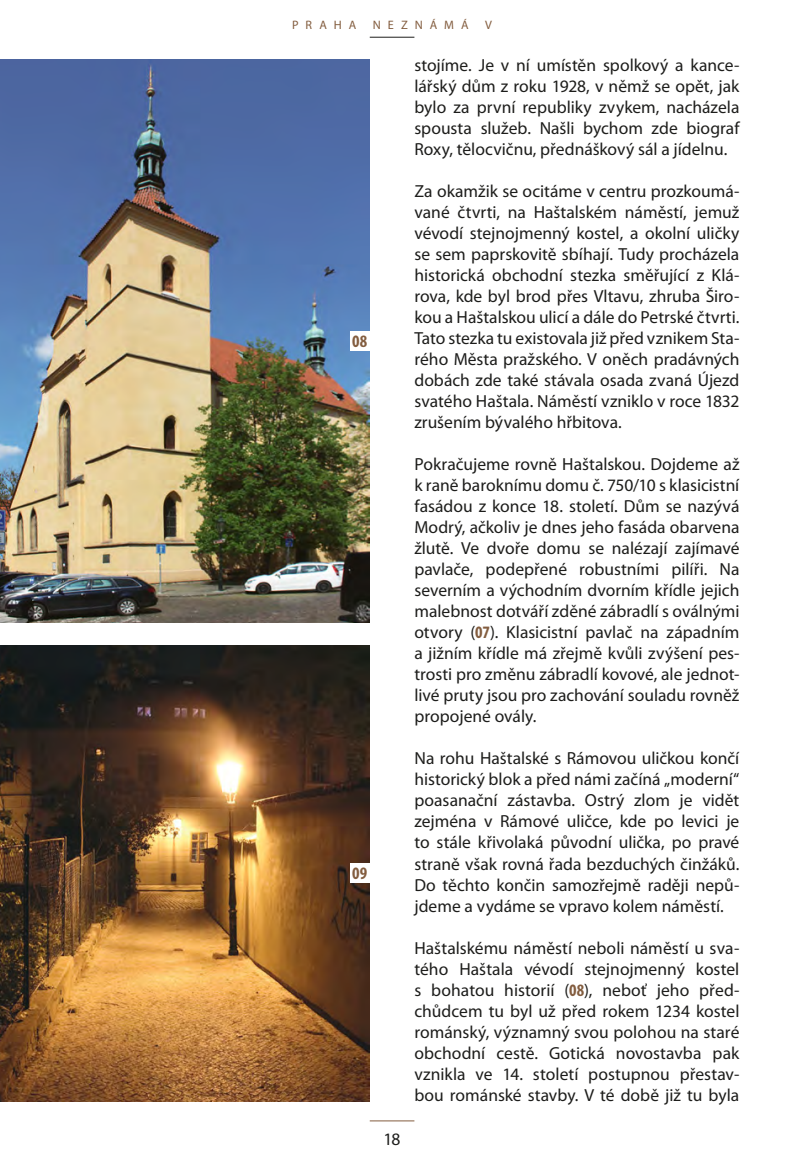
<style>
.page{position:relative;width:809px;height:1166px;background:#fff}
.page>*{position:absolute;margin:0;border:0;box-sizing:border-box;transform-origin:0 0}
.text_kapitoly{font:17.5px/21px "Myriad Pro";color:#1d1d1b;text-align:justify}
.t1{font:700 condensed 17.5px "Myriad Pro";color:#835d3f}
.stránkování{font:17.5px "Myriad Pro";color:#1d1d1b}
.záhlaví{font:12.25px "Myriad Pro";letter-spacing:.57em;color:#835d3f}
.s1{font-weight:700;font-stretch:condensed;color:#835d3f}
</style>
<div class="page">
<img style="left:0;top:60px;width:370px;height:563px">
<img style="left:0;top:645px;width:370px;height:456px">
<div style="left:350px;top:863px;width:20px;height:20px;background:#fff"></div>
<div style="left:350px;top:331px;width:20px;height:20px;background:#fff"></div>
<hr style="left:370px;top:37px;width:44px;height:1px;background:#1d1d1b">
<hr style="left:370px;top:1120px;width:44px;height:1px;background:#835d3f">
<p class="záhlaví" style="left:292px;top:17px;width:66px">PRAHA</p>
<p class="záhlaví" style="left:373px;top:17px;width:97px">NEZNÁMÁ</p>
<p class="záhlaví" style="left:485px;top:17px;width:8px">V</p>
<p class="t1" style="left:352px;top:330px;width:17px">08</p>
<p class="t1" style="left:352px;top:862px;width:17px">09</p>
<p class="stránkování" style="left:383px;top:1128px;width:19px">18</p>
<p class="text_kapitoly" style="left:414px;top:55px;width:326px">stojíme. Je v ní umístěn spolkový a kance&shy;lářský dům z roku 1928, v němž se opět, jak bylo za první republiky zvykem, nacházela spousta služeb. Našli bychom zde biograf Roxy, tělocvičnu, přednáškový sál a jídelnu.</p>
<p class="text_kapitoly" style="left:414px;top:181px;width:326px">Za okamžik se ocitáme v centru prozkoumá&shy;vané čtvrti, na Haštalském náměstí, jemuž vévodí stejnojmenný kostel, a okolní uličky se sem paprskovitě sbíhají. Tudy procházela historická obchodní stezka směřující z Klá&shy;rova, kde byl brod přes Vltavu, zhruba Širo&shy;kou a Haštalskou ulicí a dále do Petrské čtvrti.<br>Tato stezka tu existovala již před vznikem Sta&shy;rého Města pražského. V oněch pradávných dobách zde také stávala osada zvaná Újezd svatého Haštala. Náměstí vzniklo v roce 1832 zrušením bývalého hřbitova.</p>
<p class="text_kapitoly" style="left:414px;top:454px;width:326px">Pokračujeme rovně Haštalskou. Dojdeme až k raně baroknímu domu č. 750/10 s klasicistní fasádou z konce 18. století. Dům se nazývá Modrý, ačkoliv je dnes jeho fasáda obarvena žlutě. Ve dvoře domu se nalézají zajímavé pavlače, podepřené robustními pilíři. Na severním a východním dvorním křídle jejich malebnost dotváří zděné zábradlí s oválnými otvory (<span class="s1">07</span>). Klasicistní pavlač na západním a jižním křídle má zřejmě kvůli zvýšení pes&shy;trosti pro změnu zábradlí kovové, ale jednot&shy;livé pruty jsou pro zachování souladu rovněž propojené ovály.</p>
<p class="text_kapitoly" style="left:414px;top:748px;width:326px">Na rohu Haštalské s Rámovou uličkou končí historický blok a před námi začíná „moderní“ poasanační zástavba. Ostrý zlom je vidět zejména v Rámové uličce, kde po levici je to stále křivolaká původní ulička, po pravé straně však rovná řada bezduchých činžáků.<br>Do těchto končin samozřejmě raději nepů&shy;jdeme a vydáme se vpravo kolem náměstí.</p>
<p class="text_kapitoly" style="left:414px;top:937px;width:326px">Haštalskému náměstí neboli náměstí u sva&shy;tého Haštala vévodí stejnojmenný kostel s bohatou historií (<span class="s1">08</span>), neboť jeho před&shy;chůdcem tu byl už před rokem 1234 kostel románský, významný svou polohou na staré obchodní cestě. Gotická novostavba pak vznikla ve 14. století postupnou přestav&shy;bou románské stavby. V té době již tu byla</p>
</div>
